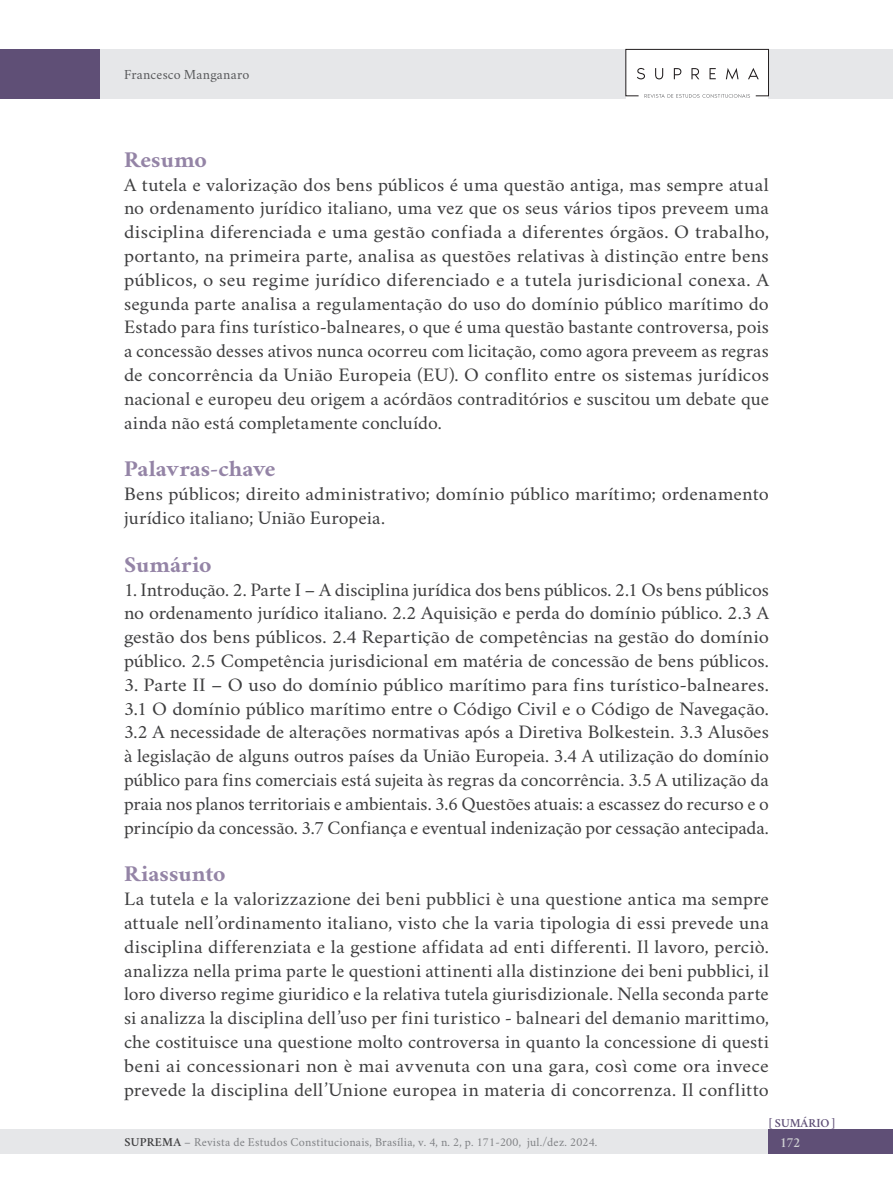
<style>
.page{position:relative;width:893px;height:1191px;background:#fff}
.page>*{position:absolute;margin:0;border:0;box-sizing:border-box;transform-origin:0 0}
.Tt_indexacao{font:700 22.75px "Crimson";color:#9484a6;scale:1.05 1}
.TEXTO_CORRIDO_SEM_TAB{font:19.25px/23.8px "Crimson";color:#3e3e3f;text-align:justify;scale:1.05 1}
.TEXTO_CORRIDO_SEM_TAB-2{font:19.25px/23.8px "Crimson";color:#3e3e3f;text-align:justify;scale:1.08 1}
.TEXTO_CORRIDO_SEM_TAB-3{font:19.25px/23.8px "Crimson";color:#3e3e3f;text-align:justify}
.t1{font:14px "Crimson";letter-spacing:.02em;color:#57585a}
.t2{font:600 14px "Crimson";color:#d1d2d4}
.t3{font:12.25px "Crimson";letter-spacing:.02em;color:#808285}
.t4{font:600 12.25px "Crimson";color:#5f4f76}
.s1{font-weight:600;color:#3e3e3f}
</style>
<div class="page">
<div style="left:0;top:1129px;width:790px;height:25px;background:#e6e7e9"></div>
<div style="left:0;top:49px;width:892px;height:50px;background:#e6e7e9"></div>
<div style="left:768px;top:1129px;width:124px;height:25px;background:#5f4f76"></div>
<div style="left:0;top:49px;width:99px;height:50px;background:#5f4f76"></div>
<div style="left:626px;top:50px;width:142px;height:49px;background:#fff"></div>
<svg style="left:625px;top:48px;width:144px;height:50px"></svg>
<p class="t1" style="left:124px;top:64px;width:127px">Francesco Manganaro</p>
<p class="Tt_indexacao" style="left:124px;top:142px;width:80px">Resumo</p>
<p class="TEXTO_CORRIDO_SEM_TAB" style="left:124px;top:170px;width:616px">A tutela e valorização dos bens públicos é uma questão antiga, mas sempre atual no ordenamento jurídico italiano, uma vez que os seus vários tipos preveem uma disciplina diferenciada e uma gestão confiada a diferentes órgãos. O trabalho, portanto, na primeira parte, analisa as questões relativas à distinção entre bens públicos, o seu regime jurídico diferenciado e a tutela jurisdicional conexa. A segunda parte analisa a regulamentação do uso do domínio público marítimo do Estado para fins turístico-balneares, o que é uma questão bastante controversa, pois a concessão desses ativos nunca ocorreu com licitação, como agora preveem as regras de concorrência da União Europeia (EU). O conflito entre os sistemas jurídicos nacional e europeu deu origem a acórdãos contraditórios e suscitou um debate que ainda não está completamente concluído.</p>
<p class="Tt_indexacao" style="left:124px;top:452px;width:146px">Palavras-chave</p>
<p class="TEXTO_CORRIDO_SEM_TAB" style="left:124px;top:480px;width:616px">Bens públicos; direito administrativo; domínio público marítimo; ordenamento jurídico italiano; União Europeia.</p>
<p class="Tt_indexacao" style="left:124px;top:547px;width:85px">Sumário</p>
<p class="TEXTO_CORRIDO_SEM_TAB-3" style="left:124px;top:575px;width:646px">1. Introdução. 2. Parte I – A disciplina jurídica dos bens públicos. 2.1 Os bens públicos no ordenamento jurídico italiano. 2.2 Aquisição e perda do domínio público. 2.3 A gestão dos bens públicos. 2.4 Repartição de competências na gestão do domínio público. 2.5 Competência jurisdicional em matéria de concessão de bens públicos.</p>
<p class="TEXTO_CORRIDO_SEM_TAB-2" style="left:124px;top:670px;width:599px">3. Parte II – O uso do domínio público marítimo para fins turístico-balneares.<br>3.1 O domínio público marítimo entre o Código Civil e o Código de Navegação.<br>3.2 A necessidade de alterações normativas após a Diretiva Bolkestein. 3.3 Alusões à legislação de alguns outros países da União Europeia. 3.4 A utilização do domínio público para fins comerciais está sujeita às regras da concorrência. 3.5 A utilização da praia nos planos territoriais e ambientais. 3.6 Questões atuais: a escassez do recurso e o princípio da concessão. 3.7 Confiança e eventual indenização por cessação antecipada.</p>
<p class="Tt_indexacao" style="left:124px;top:856px;width:98px">Riassunto</p>
<p class="TEXTO_CORRIDO_SEM_TAB" style="left:124px;top:884px;width:616px">La tutela e la valorizzazione dei beni pubblici è una questione antica ma sempre attuale nell’ordinamento italiano, visto che la varia tipologia di essi prevede una disciplina differenziata e la gestione affidata ad enti differenti. Il lavoro, perciò. analizza nella prima parte le questioni attinenti alla distinzione dei beni pubblici, il loro diverso regime giuridico e la relativa tutela giurisdizionale. Nella seconda parte si analizza la disciplina dell’uso per fini turistico - balneari del demanio marittimo, che costituisce una questione molto controversa in quanto la concessione di questi beni ai concessionari non è mai avvenuta con una gara, così come ora invece prevede la disciplina dell’Unione europea in materia di concorrenza. Il conflitto</p>
<p class="t4" style="left:769px;top:1114px;width:68px">[ SUMÁRIO ]</p>
<p class="t3" style="left:125px;top:1132px;width:474px"><span class="s1">SUPREMA</span> – Revista de Estudos Constitucionais, Brasília, v. 4, n. 2, p. 171-200, jul./dez. 2024.</p>
<p class="t2" style="left:780px;top:1132px;width:21px">172</p>
</div>
